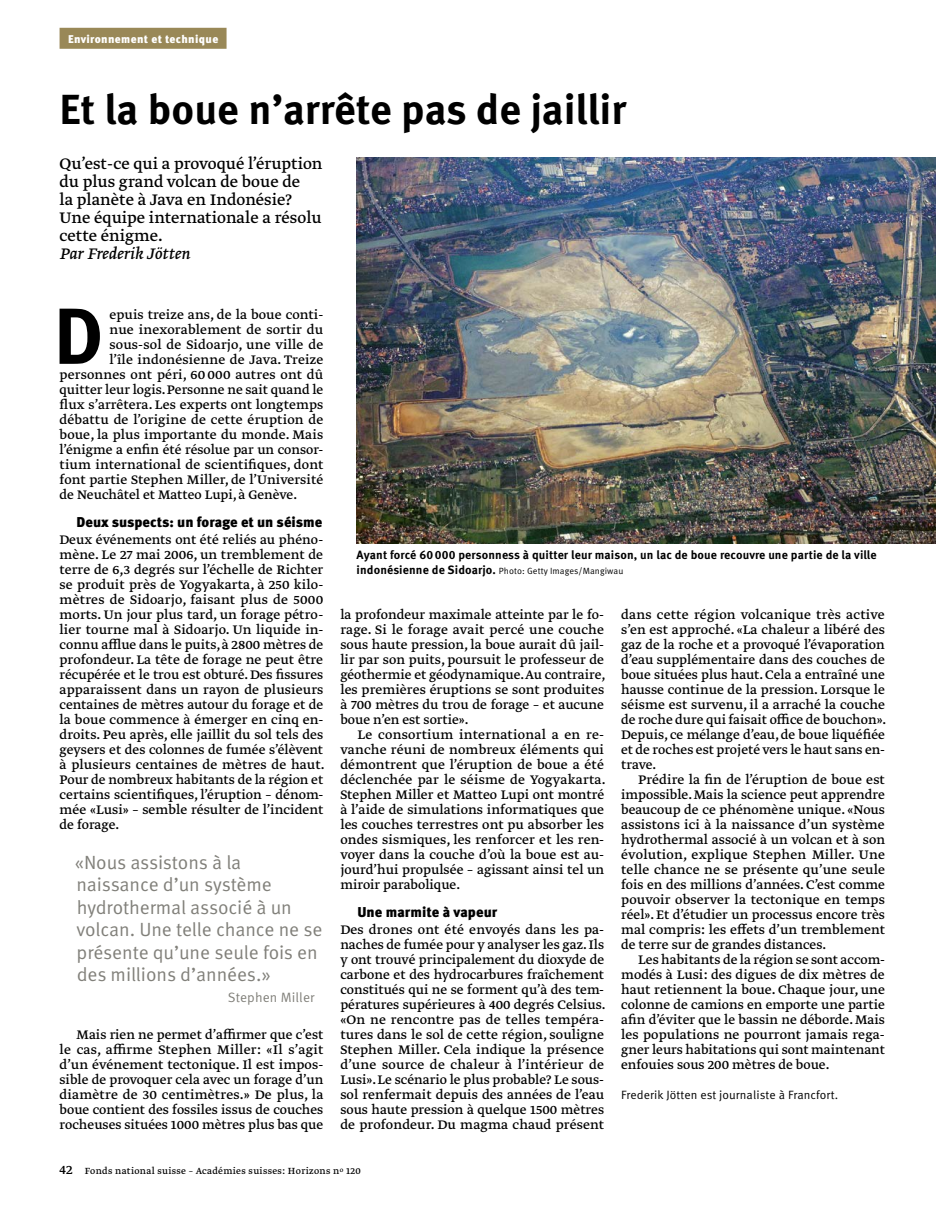
<style>
.page{position:relative;width:936px;height:1212px;background:#fff}
.page>*{position:absolute;margin:0;border:0;box-sizing:border-box;transform-origin:0 0}
._21_lauftxt-Initial{font:700 79.35px "Meta OT";color:#000}
._01_titel_bold-28_FR{font:700 42px "Meta OT";color:#000}
._12_quote-13_FR{font:19.2px/22.5px "Meta OT Norm";letter-spacing:-.005em;color:#81807a}
._10_lead-12_FR{font:18px/18px "Greta Text Std";color:#000}
._20_lauftxt_9_75_FR{font:14.7px/15px "Greta Text Std";color:#000;text-align:justify}
._22_lauftext_9_75_oh{font:14.7px/15px "Greta Text Std";color:#000;text-align:justify}
._21_lauftxt-Initial-2{font:14.7px "Greta Text Std";letter-spacing:.005em;color:#000}
._05_zwischentitel_9{font:900 14.25px "Meta OT";color:#000}
._13_quote-name_10_FR{font:13.5px "Meta OT Norm";letter-spacing:.01em;color:#81807a}
._50_bildlegende_8_FR{font:700 12px "Meta OT";letter-spacing:.01em;color:#000}
._45_angaben_autor_FR{font:12px "Meta OT Norm";letter-spacing:.01em;color:#000}
.t1{font:900 11.25px "Meta OT";letter-spacing:.03em;color:#fff}
.t2{font:10.5px "Greta Text Std";letter-spacing:.03em;color:#000}
._50_bildlegende_8_FR-2{font:9px "Meta OT Norm";letter-spacing:.01em;color:#000}
.s1{font-style:italic}
.s2{font-family:"Meta OT";font-weight:700;font-size:12px}
.s3{font-size:14.7px}
</style>
<div class="page">
<img style="left:356px;top:158px;width:579px;height:386px">
<div style="left:60px;top:28px;width:166px;height:21px;background:#998857"></div>
<p class="t1" style="left:68px;top:32px;width:152px">Environnement et technique</p>
<h1 class="_01_titel_bold-28_FR" style="left:60px;top:83px;width:568px">Et la boue n’arrête pas de jaillir</h1>
<h2 class="_10_lead-12_FR" style="left:60px;top:155px;width:264px">Qu’est-ce qui a provoqué l’éruption du plus grand volcan de boue de<br>la planète à Java en Indonésie?<br>Une équipe internationale a résolu cette énigme.<br><span class="s1">Par Frederik Jötten</span></h2>
<p class="_21_lauftxt-Initial" style="left:54px;top:286px;width:51px">D</p>
<p class="_21_lauftxt-Initial-2" style="left:109px;top:306px;width:215px">epuis treize ans, de la boue conti-</p>
<p class="_21_lauftxt-Initial-2" style="left:109px;top:321px;width:215px">nue inexorablement de sortir du</p>
<p class="_21_lauftxt-Initial-2" style="left:109px;top:336px;width:215px">sous-sol de Sidoarjo, une ville de</p>
<p class="_21_lauftxt-Initial-2" style="left:109px;top:351px;width:215px">l’île indonésienne de Java. Treize</p>
<p class="_21_lauftxt-Initial-2" style="left:60px;top:366px;width:265px">personnes ont péri, 60 000 autres ont dû</p>
<p class="_21_lauftxt-Initial-2" style="left:60px;top:381px;width:265px">quitter leur logis. Personne ne sait quand le</p>
<p class="_21_lauftxt-Initial-2" style="left:60px;top:396px;width:265px">flux s’arrêtera. Les experts ont longtemps</p>
<p class="_21_lauftxt-Initial-2" style="left:60px;top:411px;width:265px">débattu de l’origine de cette éruption de</p>
<p class="_21_lauftxt-Initial-2" style="left:60px;top:426px;width:265px">boue, la plus importante du monde. Mais</p>
<p class="_21_lauftxt-Initial-2" style="left:60px;top:441px;width:265px">l’énigme a enfin été résolue par un consor-</p>
<p class="_21_lauftxt-Initial-2" style="left:60px;top:456px;width:265px">tium international de scientifiques, dont</p>
<p class="_21_lauftxt-Initial-2" style="left:60px;top:471px;width:265px">font partie Stephen Miller, de l’Université</p>
<p class="_21_lauftxt-Initial-2" style="left:60px;top:486px;width:239px">de Neuchâtel et Matteo Lupi, à Genève.</p>
<p class="_05_zwischentitel_9" style="left:77px;top:514px;width:247px">Deux suspects: un forage et un séisme</p>
<p class="_22_lauftext_9_75_oh" style="left:60px;top:533px;width:267px">Deux événements ont été reliés au phéno&shy;mène. Le 27 mai 2006, un tremblement de terre de 6,3 degrés sur l’échelle de Richter se produit près de Yogyakarta, à 250 kilo&shy;mètres de Sidoarjo, faisant plus de 5000 morts. Un jour plus tard, un forage pétro&shy;lier tourne mal à Sidoarjo. Un liquide in&shy;connu afflue dans le puits, à 2800 mètres de profondeur. La tête de forage ne peut être récupérée et le trou est obturé. Des fissures apparaissent dans un rayon de plusieurs centaines de mètres autour du forage et de la boue commence à émerger en cinq en&shy;droits. Peu après, elle jaillit du sol tels des geysers et des colonnes de fumée s’élèvent à plusieurs centaines de mètres de haut.<br>Pour de nombreux habitants de la région et certains scientifiques, l’éruption – dénom&shy;mée «Lusi» – semble résulter de l’incident de forage.</p>
<p class="_12_quote-13_FR" style="left:74px;top:851px;width:249px">«Nous assistons à la naissance d’un système hydrothermal associé à un volcan. Une telle chance ne se présente qu’une seule fois en des millions d’années.»</p>
<p class="_13_quote-name_10_FR" style="left:228px;top:989px;width:88px">Stephen Miller</p>
<p class="_20_lauftxt_9_75_FR" style="left:60px;top:1028px;width:265px;text-indent:17px">Mais rien ne permet d’affirmer que c’est le cas, affirme Stephen Miller: «Il s’agit d’un événement tectonique. Il est impos&shy;sible de provoquer cela avec un forage d’un diamètre de 30 centimètres.» De plus, la boue contient des fossiles issus de couches rocheuses situées 1000 mètres plus bas que</p>
<p class="_50_bildlegende_8_FR" style="left:356px;top:547px;width:521px">Ayant forcé 60 000 personness à quitter leur maison, un lac de boue recouvre une partie de la ville</p>
<p class="_50_bildlegende_8_FR-2" style="left:356px;top:565px;width:268px"><span class="s2">indonésienne de Sidoarjo.</span> Photo: Getty Images/Mangiwau</p>
<p class="_20_lauftxt_9_75_FR" style="left:340px;top:608px;width:267px">la profondeur maximale atteinte par le fo&shy;rage. Si le forage avait percé une couche sous haute pression, la boue aurait dû jail&shy;lir par son puits, poursuit le professeur de géothermie et géodynamique.Au contraire, les premières éruptions se sont produites à 700 mètres du trou de forage – et aucune boue n’en est sortie».</p>
<p class="_20_lauftxt_9_75_FR" style="left:340px;top:728px;width:267px;text-indent:17px">Le consortium international a en re&shy;vanche réuni de nombreux éléments qui démontrent que l’éruption de boue a été déclenchée par le séisme de Yogyakarta.<br>Stephen Miller et Matteo Lupi ont montré à l’aide de simulations informatiques que les couches terrestres ont pu absorber les ondes sismiques, les renforcer et les ren&shy;voyer dans la couche d’où la boue est au&shy;jourd’hui propulsée – agissant ainsi tel un miroir parabolique.</p>
<p class="_05_zwischentitel_9" style="left:357px;top:904px;width:141px">Une marmite à vapeur</p>
<p class="_22_lauftext_9_75_oh" style="left:340px;top:923px;width:267px">Des drones ont été envoyés dans les pa&shy;naches de fumée pour y analyser les gaz. Ils y ont trouvé principalement du dioxyde de carbone et des hydrocarbures fraîchement constitués qui ne se forment qu’à des tem&shy;pératures supérieures à 400 degrés Celsius. «On ne rencontre pas de telles tempéra&shy;tures dans le sol de cette région, souligne Stephen Miller. Cela indique la présence d’une source de chaleur à l’intérieur de Lusi». Le scénario le plus probable? Le sous&shy;sol renfermait depuis des années de l’eau sous haute pression à quelque 1500 mètres de profondeur. Du magma chaud présent</p>
<p class="_22_lauftext_9_75_oh" style="left:621px;top:608px;width:267px">dans cette région volcanique très active s’en est approché. «La chaleur a libéré des gaz de la roche et a provoqué l’évaporation d’eau supplémentaire dans des couches de boue situées plus haut. Cela a entraîné une hausse continue de la pression. Lorsque le séisme est survenu, il a arraché la couche de roche dure qui faisait office de bouchon».<br>Depuis, ce mélange d’eau, de boue liquéfiée et de roches est projeté vers le haut sans en&shy;trave.</p>
<p class="_20_lauftxt_9_75_FR" style="left:621px;top:773px;width:265px;text-indent:17px">Prédire la fin de l’éruption de boue est impossible. Mais la science peut apprendre beaucoup de ce phénomène unique. «Nous assistons ici à la naissance d’un système hydrothermal associé à un volcan et à son évolution, explique Stephen Miller. Une telle chance ne se présente qu’une seule fois en des millions d’années. C’est comme pouvoir observer la tectonique en temps réel». Et d’étudier un processus encore très mal compris: les effets d’un tremblement de terre sur de grandes distances.</p>
<p class="_20_lauftxt_9_75_FR" style="left:621px;top:953px;width:265px;text-indent:17px">Les habitants de la région se sont accom&shy;modés à Lusi: des digues de dix mètres de haut retiennent la boue. Chaque jour, une colonne de camions en emporte une partie afin d’éviter que le bassin ne déborde. Mais les populations ne pourront jamais rega&shy;gner leurs habitations qui sont maintenant enfouies sous 200 mètres de boue.</p>
<p class="_45_angaben_autor_FR" style="left:621px;top:1087px;width:218px">Frederik Jötten est journaliste à Francfort.</p>
<p class="t2" style="left:60px;top:1165px;width:303px"><span class="s3">42</span> Fonds national suisse – Académies suisses: Horizons n<sup>o</sup> 120</p>
</div>
